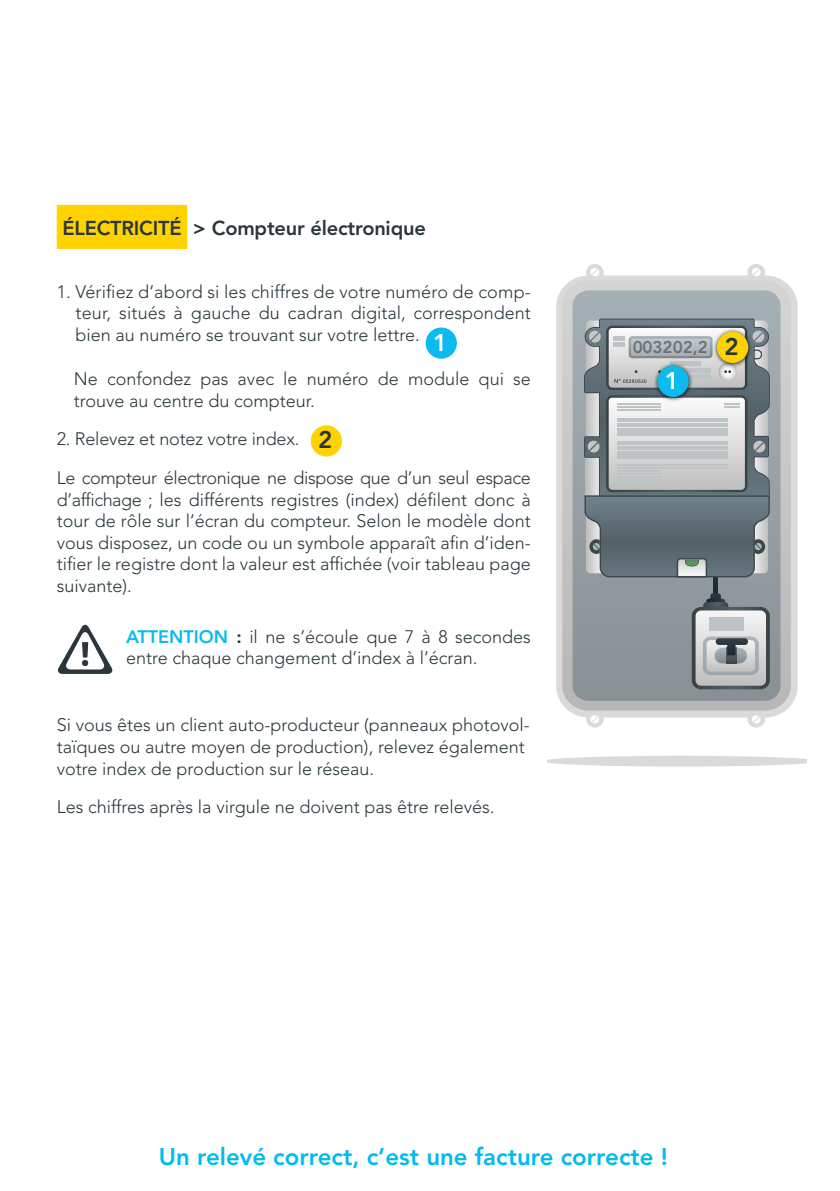
<style>
.page{position:relative;width:840px;height:1191px;background:#fff}
.page>*{position:absolute;margin:0;border:0;box-sizing:border-box;transform-origin:0 0}
.t1{font:800 24px "Avenir LT Std";color:#0be}
.t2{font:800 24px "Avenir LT Std";color:#fff}
.t3{font:800 24px "Avenir LT Std";color:#2a363b}
.t4{font:800 20px "Avenir LT Std";letter-spacing:-.01em;color:#2a363b}
.t5{font:300 18px/21.6px "Avenir LT Std";color:#2a363b}
.t6{font:300 18px/38.6px "Avenir LT Std";letter-spacing:-.02em;color:#2a363b}
.t7{font:800 17px "Avenir LT Std";color:#2a363b}
.s1{font-weight:800;color:#0bbbef}
.s2{font-weight:800}
.s3{font-size:24px}
</style>
<div class="page">
<div style="left:57px;top:205px;width:130px;height:44px;background:#ffd300"></div>
<svg style="left:58px;top:624px;width:55px;height:50px"></svg>
<svg style="left:547px;top:756px;width:258px;height:10px;background:#dedede"></svg>
<div style="left:556px;top:275px;width:241px;height:442px;background:#dadada;border-radius:32px"></div>
<svg style="left:585px;top:264px;width:18px;height:12px"></svg>
<svg style="left:747px;top:264px;width:17px;height:12px"></svg>
<svg style="left:747px;top:715px;width:17px;height:12px"></svg>
<svg style="left:585px;top:715px;width:18px;height:12px"></svg>
<svg style="left:562px;top:281px;width:228px;height:429px;background:#a3a9ac"></svg>
<svg style="left:712px;top:577px;width:5px;height:16px"></svg>
<svg style="left:691px;top:593px;width:78px;height:96px"></svg>
<hr style="left:709px;top:617px;width:34px;height:3px;background:#bec3c6">
<hr style="left:709px;top:621px;width:34px;height:1px;background:#bec3c6">
<hr style="left:709px;top:623px;width:34px;height:1px;background:#bec3c6">
<hr style="left:709px;top:625px;width:34px;height:1px;background:#bec3c6">
<hr style="left:709px;top:627px;width:34px;height:1px;background:#bec3c6">
<hr style="left:709px;top:629px;width:34px;height:1px;background:#bec3c6">
<svg style="left:583px;top:318px;width:186px;height:259px"></svg>
<div style="left:652px;top:361px;width:41px;height:40px;background:#000;opacity:.9"></div>
<div style="left:657px;top:366px;width:31px;height:31px;background:#0bbbef;border-radius:50%"></div>
<div style="left:712px;top:327px;width:40px;height:40px;background:#000;opacity:.9"></div>
<div style="left:716px;top:332px;width:31px;height:31px;background:#ffd300;border-radius:50%"></div>
<div style="left:425px;top:327px;width:31px;height:32px;background:#0bbbef;border-radius:50%"></div>
<div style="left:310px;top:425px;width:32px;height:31px;background:#ffd300;border-radius:50%"></div>
<p class="t4" style="left:62px;top:216px;width:364px">ÉLECTRICITÉ &gt; Compteur électronique</p>
<p class="t5" style="left:75px;top:280px;width:456px;text-align:justify;text-indent:-19px">1. Vérifiez d’abord si les chiffres de votre numéro de comp&shy;teur, situés à gauche du cadran digital, correspondent bien au numéro se trouvant sur votre lettre.</p>
<p class="t5" style="left:74px;top:368px;width:458px">Ne confondez pas avec le numéro de module qui se trouve au centre du compteur.</p>
<p class="t6" style="left:57px;top:420px;width:475px">2. Relevez et notez votre index.<br>Le compteur électronique ne dispose que d’un seul espace</p>
<p class="t5" style="left:57px;top:488px;width:475px;text-align:justify">d’affichage ; les différents registres (index) défilent donc à tour de rôle sur l’écran du compteur. Selon le modèle dont vous disposez, un code ou un symbole apparaît afin d’iden&shy;tifier le registre dont la valeur est affichée (voir tableau page suivante).</p>
<p class="t5" style="left:126px;top:626px;width:406px"><span class="s1">ATTENTION</span> <span class="s2">:</span> il ne s’écoule que 7 à 8 secondes entre chaque changement d’index à l’écran.</p>
<h1 class="t2" style="left:433px;top:328px;width:16px">1</h1>
<p class="t7" style="left:632px;top:337px;width:108px">003202,2 <span class="s3">2</span></p>
<h1 class="t2" style="left:664px;top:367px;width:16px">1</h1>
<h1 class="t3" style="left:318px;top:426px;width:16px">2</h1>
<p class="t5" style="left:57px;top:714px;width:474px">Si vous êtes un client auto-producteur (panneaux photovol&shy;taïques ou autre moyen de production), relevez également votre index de production sur le réseau.</p>
<p class="t5" style="left:57px;top:796px;width:439px">Les chiffres après la virgule ne doivent pas être relevés.</p>
<h1 class="t1" style="left:159px;top:1142px;width:510px">Un relevé correct, c’est une facture correcte !</h1>
</div>
